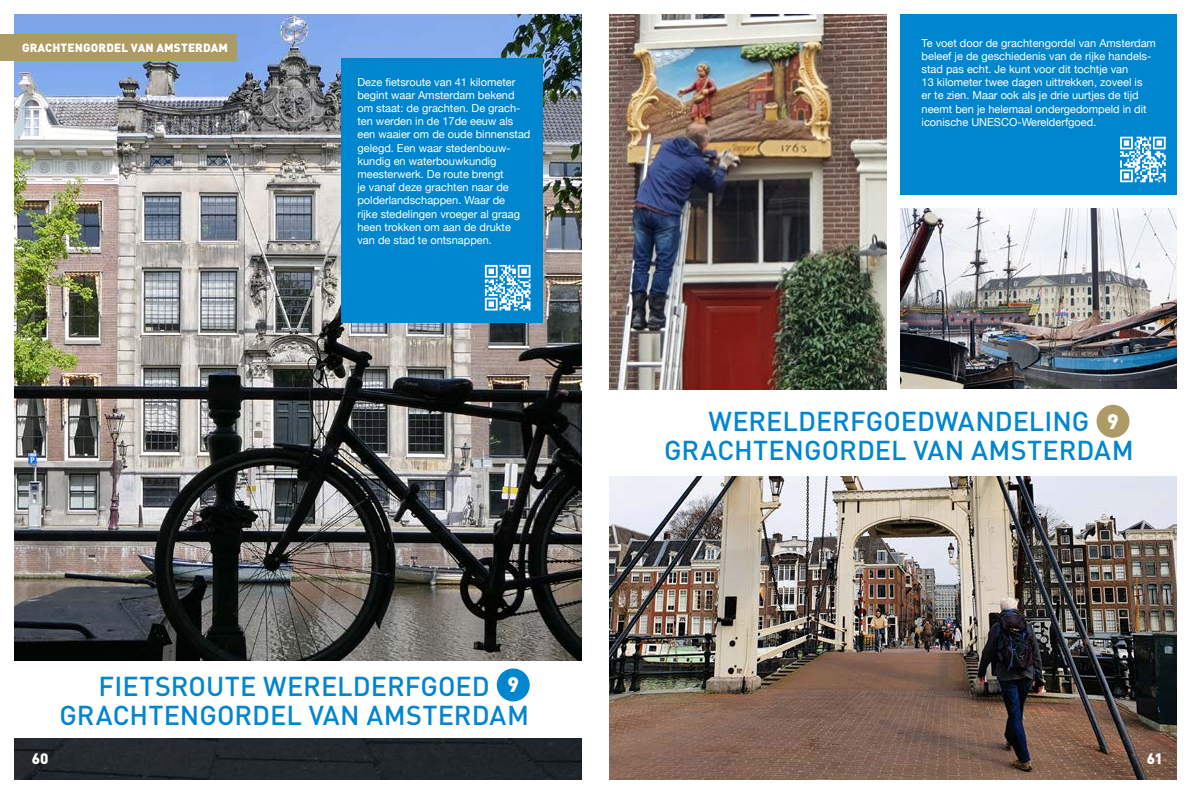
<style>
.page{position:relative;width:1191px;height:794px;background:#fff}
.page>*{position:absolute;margin:0;border:0;box-sizing:border-box;transform-origin:0 0}
.t1{font:500 27px/29px "DIN Pro";color:#0086ce;text-align:center}
.t2{font:900 20.8px "DIN Pro";color:#fff}
.t3{font:900 15px "DIN";color:#fff}
.t4{font:900 11.8px "DIN Pro";letter-spacing:.01em;color:#fff}
.t5{font:11px/13.2px "Helvetica Neue";color:#fff}
</style>
<div class="page">
<img style="left:14px;top:14px;width:567px;height:766px">
<div style="left:0;top:34px;width:236px;height:27px;background:#ae9a64"></div>
<div style="left:341px;top:58px;width:201px;height:264px;background:#0086ce"></div>
<img style="left:609px;top:476px;width:567px;height:304px">
<img style="left:609px;top:14px;width:277px;height:376px">
<div style="left:900px;top:14px;width:276px;height:180px;background:#0086ce"></div>
<img style="left:900px;top:208px;width:276px;height:180px">
<div style="left:11px;top:661px;width:575px;height:77px;background:#fff"></div>
<div style="left:497px;top:668px;width:33px;height:33px;background:#0086ce;border-radius:50%"></div>
<div style="left:1096px;top:405px;width:33px;height:33px;background:#ae9a64;border-radius:50%"></div>
<svg style="left:485px;top:265px;width:45px;height:45px"></svg>
<svg style="left:1120px;top:137px;width:45px;height:45px"></svg>
<p class="t4" style="left:22px;top:40px;width:207px">GRACHTENGORDEL VAN AMSTERDAM</p>
<p class="t5" style="left:357px;top:76px;width:174px">Deze fietsroute van 41 kilometer begint waar Amsterdam bekend om staat: de grachten. De grach&shy;ten werden in de 17de eeuw als een waaier om de oude binnenstad gelegd. Een waar stedenbouw&shy;kundig en waterbouwkundig meesterwerk. De route brengt<br>je vanaf deze grachten naar de polderlandschappen. Waar de<br>rijke stedelingen vroeger al graag heen trokken om aan de drukte van de stad te ontsnappen.</p>
<h3 class="t3" style="left:32px;top:749px;width:18px">60</h3>
<h1 class="t1" style="left:59px;top:670px;width:471px">FIETSROUTE WERELDERFGOED<br>GRACHTENGORDEL VAN AMSTERDAM</h1>
<h2 class="t2" style="left:507px;top:671px;width:13px">9</h2>
<p class="t5" style="left:921px;top:37px;width:236px">Te voet door de grachtengordel van Amsterdam beleef je de geschiedenis van de rijke handels&shy;stad pas echt. Je kunt voor dit tochtje van<br>13 kilometer twee dagen uittrekken, zoveel is<br>er te zien. Maar ook als je drie uurtjes de tijd neemt ben je helemaal ondergedompeld in dit iconische UNESCO-Werelderfgoed.</p>
<h1 class="t1" style="left:664px;top:406px;width:471px">WERELDERFGOEDWANDELING<br>GRACHTENGORDEL VAN AMSTERDAM</h1>
<h2 class="t2" style="left:1107px;top:407px;width:13px">9</h2>
<h3 class="t3" style="left:1147px;top:749px;width:17px">61</h3>
</div>
